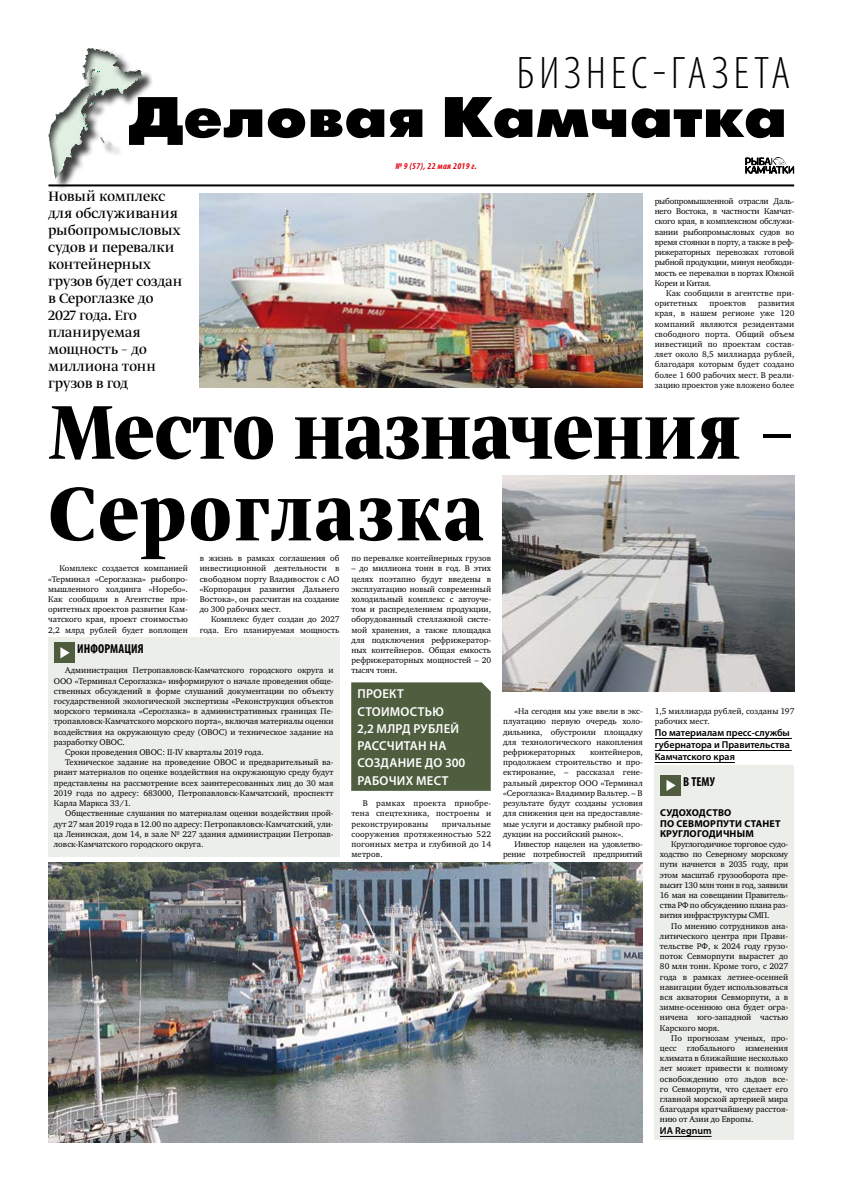
<style>
.page{position:relative;width:842px;height:1191px;background:#fff}
.page>*{position:absolute;margin:0;border:0;box-sizing:border-box;transform-origin:0 0}
.t1{font:90px/81.6px "Greta Dis Nar Pro Bol";color:#000}
.t2{font:57px "Futura Futuris X";color:#000;scale:1.12 1}
.t3{font:300 condensed 45.8px "Myriad Pro";letter-spacing:.11em;color:#000}
.t4{font:300 25px "Greta Display Pro";letter-spacing:-.02em;color:#000}
.t5{font:16px/17px "Greta Display Pro";color:#000}
.t6{font:600 13px/17.3px "Myriad Pro";letter-spacing:.02em;color:#fff}
.t7{font:700 condensed 13px "Myriad Pro";letter-spacing:.01em;color:#000}
.t8{font:600 10px/12px "Myriad Pro";color:#000;text-align:justify}
.t9{font:700 10px/10.2px "Myriad Pro";letter-spacing:.02em;color:#000}
.t10{font:italic 700 condensed 9px "Myriad Pro";letter-spacing:.04em;color:#e30613}
.t11{font:8.5px/10.2px "Charter ITC";color:#000;text-align:justify}
.t12{font:8.5px/10.2px "Charter ITC";letter-spacing:-.02em;color:#000;text-align:right}
.s1{font-family:"Myriad Pro";font-weight:600;font-size:14px}
</style>
<div class="page">
<div style="left:50px;top:49px;width:106px;height:142px;background:#000;opacity:.75"></div>
<div style="left:40px;top:41px;width:113px;height:138px;background:#000;opacity:.75"></div>
<hr style="left:48px;top:184px;width:746px;height:2px;background:#000">
<svg style="left:745px;top:157px;width:49px;height:16px"></svg>
<hr style="left:655px;top:738px;width:137px;height:1px;background:#000">
<hr style="left:655px;top:750px;width:137px;height:1px;background:#000">
<hr style="left:655px;top:762px;width:80px;height:1px;background:#000">
<div style="left:351px;top:682px;width:140px;height:109px;background:#4e5e3f"></div>
<div style="left:654px;top:765px;width:140px;height:375px;background:#eceee9"></div>
<hr style="left:660px;top:1136px;width:52px;height:1px;background:#000">
<div style="left:660px;top:775px;width:21px;height:21px;background:#4f5c3e"></div>
<svg style="left:666px;top:780px;width:10px;height:11px"></svg>
<div style="left:48px;top:637px;width:291px;height:220px;background:#eceee9"></div>
<div style="left:54px;top:642px;width:21px;height:21px;background:#4f5c3e"></div>
<svg style="left:60px;top:647px;width:10px;height:11px"></svg>
<img style="left:200px;top:194px;width:442px;height:194px">
<img style="left:48px;top:862px;width:594px;height:280px">
<img style="left:503px;top:476px;width:291px;height:216px">
<h3 class="t3" style="left:517px;top:46px;width:275px">БИЗНЕС-ГАЗЕТА</h3>
<h3 class="t4" style="left:574px;top:51px;width:215px">Территория закона <span class="s1">7</span></h3>
<h2 class="t2" style="left:129px;top:81px;width:589px">Деловая Камчатка</h2>
<h3 class="t5" style="left:48px;top:189px;width:135px">Новый комплекс для обслуживания рыбопромысловых судов и перевалки контейнерных грузов будет создан в Сероглазке до<br>2027 года. Его планируемая мощность – до миллиона тонн грузов в год</h3>
<p class="t10" style="left:395px;top:160px;width:83px">№ 9 (57), 22 мая 2019 г.</p>
<p class="t11" style="left:655px;top:196px;width:141px">рыбопромышленной отрасли Даль&shy;него Востока, в частности Камчат&shy;ского края, в комплексном обслужи&shy;вании рыбопромысловых судов во время стоянки в порту, а также в реф&shy;рижераторных перевозках готовой рыбной продукции, минуя необходи&shy;мость ее перевалки в портах Южной Кореи и Китая.</p>
<p class="t11" style="left:655px;top:288px;width:141px;text-indent:11px">Как сообщили в агентстве при&shy;оритетных</p>
<p class="t11" style="left:655px;top:298px;width:141px;text-indent:103px">развития края, в нашем регионе уже 120 компаний являются резидентами свободного порта. Общий объем инвестиций по проектам состав&shy;ляет около 8,5 миллиарда рублей, благодаря которым будет создано более 1 600 рабочих мест. В реали&shy;зацию проектов уже вложено более</p>
<p class="t11" style="left:710px;top:298px;width:38px">проектов</p>
<h1 class="t1" style="left:48px;top:395px;width:748px">Место назначения –<br>Сероглазка</h1>
<p class="t11" style="left:48px;top:563px;width:141px;text-indent:11px">Комплекс создается компанией «Терминал «Сероглазка» рыбопро&shy;мышленного холдинга «Норебо».<br>Как сообщили в Агентстве при&shy;оритетных проектов развития Кам&shy;чатского края, проект стоимостью 2,2 млрд рублей будет воплощен</p>
<p class="t11" style="left:200px;top:553px;width:141px">в жизнь в рамках соглашения об инвестиционной деятельности в свободном порту Владивосток с АО «Корпорация развития Дальнего Востока», он рассчитан на создание до 300 рабочих мест.</p>
<p class="t11" style="left:351px;top:553px;width:141px">по перевалке контейнерных грузов</p>
<p class="t11" style="left:351px;top:563px;width:141px">– до миллиона тонн в год. В этих целях поэтапно будут введены в эксплуатацию новый современный холодильный комплекс с автоуче&shy;том и распределением продукции, оборудованный стеллажной систе&shy;мой хранения, а также площадка для подключения рефрижератор&shy;ных контейнеров. Общая емкость рефрижераторных мощностей – 20 тысяч тонн.</p>
<p class="t11" style="left:200px;top:614px;width:141px;text-align:right">Комплекс будет создан до 2027 года. Его планируемая мощность</p>
<h3 class="t7" style="left:77px;top:640px;width:68px">ИНФОРМАЦИЯ</h3>
<p class="t11" style="left:65px;top:665px;width:270px">Администрация Петропавловск-Камчатского городского округа и</p>
<p class="t11" style="left:54px;top:675px;width:281px">ООО «Терминал Сероглазка» информируют о начале проведения обще-</p>
<p class="t11" style="left:54px;top:686px;width:281px">ственных обсуждений в форме слушаний документации по объекту</p>
<p class="t11" style="left:54px;top:696px;width:281px">государственной экологической экспертизы «Реконструкция объектов</p>
<p class="t11" style="left:54px;top:706px;width:281px">морского терминала «Сероглазка» в административных границах Пе-</p>
<p class="t11" style="left:54px;top:716px;width:281px">тропавловск-Камчатского морского порта», включая материалы оценки</p>
<p class="t11" style="left:54px;top:726px;width:281px">воздействия на окружающую среду (ОВОС) и техническое задание на</p>
<p class="t11" style="left:54px;top:737px;width:73px">разработку ОВОС.</p>
<p class="t11" style="left:65px;top:747px;width:200px">Сроки проведения ОВОС: II-IV кварталы 2019 года.</p>
<p class="t11" style="left:65px;top:757px;width:270px">Техническое задание на проведение ОВОС и предварительный ва-</p>
<p class="t11" style="left:54px;top:767px;width:281px">риант материалов по оценке воздействия на окружающую среду будут</p>
<p class="t11" style="left:54px;top:777px;width:281px">представлены на рассмотрение всех заинтересованных лиц до 30 мая</p>
<p class="t11" style="left:54px;top:788px;width:281px">2019 года по адресу: 683000, Петропавловск-Камчатский, проспектт</p>
<p class="t11" style="left:54px;top:798px;width:79px">Карла Маркса 33/1.</p>
<p class="t11" style="left:65px;top:808px;width:270px">Общественные слушания по материалам оценки воздействия прой-</p>
<p class="t11" style="left:54px;top:818px;width:281px">дут 27 мая 2019 года в 12.00 по адресу: Петропавловск-Камчатский, ули-</p>
<p class="t11" style="left:54px;top:828px;width:281px">ца Ленинская, дом 14, в зале № 227 здания администрации Петропав-</p>
<p class="t11" style="left:54px;top:839px;width:151px">ловск-Камчатского городского округа.</p>
<h3 class="t6" style="left:357px;top:685px;width:110px">ПРОЕКТ<br>СТОИМОСТЬЮ<br>2,2 МЛРД РУБЛЕЙ<br>РАССЧИТАН НА<br>СОЗДАНИЕ ДО 300<br>РАБОЧИХ МЕСТ</h3>
<p class="t11" style="left:655px;top:706px;width:141px">1,5 миллиарда рублей, созданы 197 рабочих мест.</p>
<p class="t8" style="left:655px;top:727px;width:137px">По материалам пресс-службы губернатора и Правительства Камчатского края</p>
<p class="t11" style="left:503px;top:706px;width:141px;text-indent:11px">«На сегодня мы уже ввели в экс&shy;плуатацию первую очередь холо&shy;дильника, обустроили площадку для технологического накопления рефрижераторных</p>
<p class="t11" style="left:503px;top:747px;width:141px;text-indent:87px">контейнеров, продолжаем строительство и про&shy;ектирование, – рассказал гене&shy;ральный директор ООО «Терминал «Сероглазка» Владимир Вальтер. – В результате будут созданы условия для снижения цен на предоставляе&shy;мые услуги и доставку рыбной про&shy;дукции на российский рынок».</p>
<p class="t12" style="left:503px;top:839px;width:141px">Инвестор нацелен на удовлетво&shy;рение потребностей предприятий</p>
<h3 class="t7" style="left:683px;top:773px;width:33px">В ТЕМУ</h3>
<p class="t9" style="left:660px;top:807px;width:122px">СУДОХОДСТВО<br>ПО СЕВМОРПУТИ СТАНЕТ<br>КРУГЛОГОДИЧНЫМ</p>
<p class="t11" style="left:660px;top:839px;width:130px;text-indent:11px">Круглогодичное торговое судо&shy;ходство по Северному морскому пути начнется в 2035 году, при этом масштаб грузооборота пре&shy;высит 130 млн тонн в год, заявили 16 мая на совещании Правитель&shy;ства РФ по обсуждению плана раз&shy;вития инфраструктуры СМП.</p>
<p class="t11" style="left:660px;top:920px;width:130px;text-indent:11px">По мнению сотрудников ана&shy;литического центра при Прави&shy;тельстве РФ, к 2024 году грузо&shy;поток Севморпути вырастет до 80 млн тонн. Кроме того, с 2027 года в рамках летнее-осенней навигации будет использоваться вся акватория Севморпути, а в зимне-осеннюю она будет огра&shy;ничена юго-западной частью Карского моря.</p>
<p class="t11" style="left:660px;top:1032px;width:130px;text-indent:11px">По прогнозам ученых, про&shy;цесс глобального изменения климата в ближайшие несколько лет может привести к полному освобождению ото льдов все&shy;го Севморпути, что сделает его главной морской артерией мира благодаря кратчайшему расстоя&shy;нию от Азии до Европы.</p>
<p class="t8" style="left:660px;top:1124px;width:53px">ИА Regnum</p>
<p class="t11" style="left:351px;top:798px;width:141px;text-indent:11px">В рамках проекта приобре&shy;тена спецтехника, построены и реконструированы</p>
<p class="t11" style="left:351px;top:818px;width:141px;text-indent:90px">причальные сооружения протяженностью 522 погонных метра и глубиной до 14 метров.</p>
</div>
